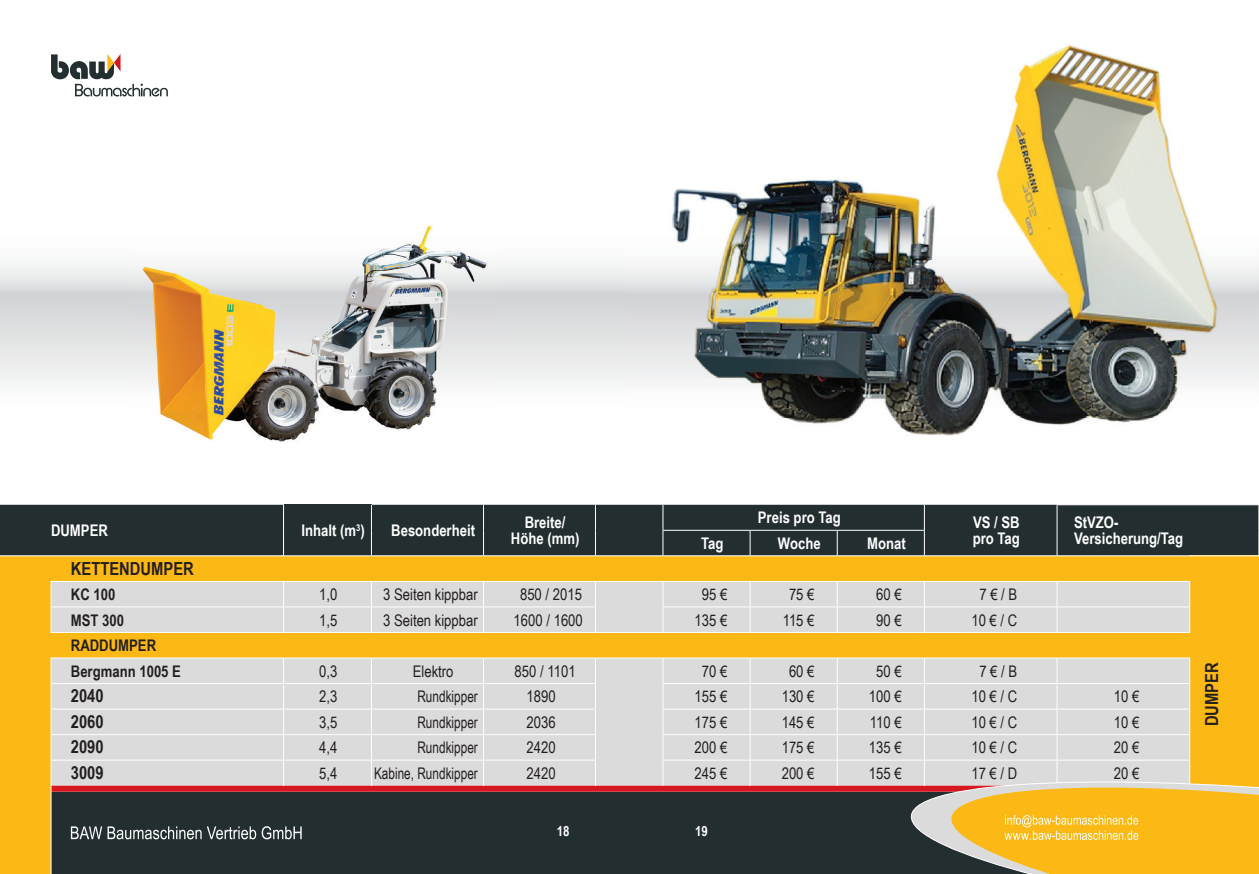
<style>
.page{position:relative;width:1259px;height:874px;background:#fff}
.page>*{position:absolute;margin:0;border:0;box-sizing:border-box;transform-origin:0 0}
.t1{font:700 18px "Arial Narrow";color:#231f20}
.t2{font:16px "Arial Narrow";color:#231f20}
.t3{font:700 16px/16px "Arial Narrow";color:#fff}
.t4{font:16px "Arial Narrow";color:#231f20;scale:.9 1}
.t5{font:700 16px/25.6px "Arial Narrow";color:#231f20}
.t6{font:700 14px "Arial Narrow";color:#fff}
</style>
<div class="page">
<img style="left:0;top:225px;width:1259px;height:192px">
<img style="left:626px;top:45px;width:628px;height:391px">
<img style="left:166px;top:417px;width:263px;height:25px">
<div style="left:0;top:504px;width:1258px;height:51px;background:#232e30"></div>
<div style="left:283px;top:504px;width:88px;height:51px;background:#232e30"></div>
<div style="left:0;top:556px;width:1189px;height:317px;background:#fcb814"></div>
<div style="left:1189px;top:555px;width:70px;height:318px;background:#fcb814"></div>
<svg style="left:51px;top:581px;width:1138px;height:76px;background:#e7d09b"></svg>
<svg style="left:749px;top:530px;width:1px;height:25px"></svg>
<svg style="left:836px;top:530px;width:1px;height:25px"></svg>
<hr style="left:51px;top:580px;width:232px;height:1px;background:#fff">
<hr style="left:283px;top:580px;width:88px;height:1px;background:#fff">
<hr style="left:371px;top:580px;width:112px;height:1px;background:#fff">
<hr style="left:483px;top:580px;width:112px;height:1px;background:#fff">
<hr style="left:595px;top:580px;width:68px;height:1px;background:#fff">
<hr style="left:663px;top:580px;width:87px;height:1px;background:#fff">
<hr style="left:750px;top:580px;width:87px;height:1px;background:#fff">
<hr style="left:837px;top:580px;width:87px;height:1px;background:#fff">
<hr style="left:924px;top:580px;width:133px;height:1px;background:#fff">
<hr style="left:1057px;top:580px;width:133px;height:1px;background:#fff">
<hr style="left:284px;top:606px;width:87px;height:1px;background:#fff">
<hr style="left:371px;top:606px;width:112px;height:1px;background:#fff">
<svg style="left:371px;top:581px;width:1px;height:50px"></svg>
<hr style="left:483px;top:606px;width:113px;height:1px;background:#fff">
<svg style="left:483px;top:581px;width:1px;height:50px"></svg>
<hr style="left:662px;top:606px;width:88px;height:1px;background:#fff">
<hr style="left:750px;top:606px;width:87px;height:1px;background:#fff">
<svg style="left:749px;top:581px;width:1px;height:50px"></svg>
<hr style="left:837px;top:606px;width:87px;height:1px;background:#fff">
<svg style="left:836px;top:581px;width:1px;height:50px"></svg>
<hr style="left:924px;top:606px;width:133px;height:1px;background:#fff">
<hr style="left:1057px;top:606px;width:133px;height:1px;background:#fff">
<hr style="left:52px;top:606px;width:232px;height:1px;background:#fff">
<svg style="left:483px;top:504px;width:1px;height:51px"></svg>
<svg style="left:371px;top:504px;width:1px;height:51px"></svg>
<hr style="left:662px;top:529px;width:88px;height:1px;background:#fff">
<hr style="left:750px;top:529px;width:87px;height:1px;background:#fff">
<hr style="left:837px;top:529px;width:87px;height:1px;background:#fff">
<svg style="left:924px;top:504px;width:1px;height:51px"></svg>
<svg style="left:283px;top:504px;width:1px;height:51px"></svg>
<svg style="left:924px;top:581px;width:1px;height:50px"></svg>
<svg style="left:595px;top:581px;width:1px;height:50px"></svg>
<svg style="left:595px;top:504px;width:1px;height:51px"></svg>
<svg style="left:662px;top:504px;width:1px;height:51px"></svg>
<svg style="left:283px;top:581px;width:1px;height:50px"></svg>
<svg style="left:51px;top:581px;width:1px;height:50px"></svg>
<svg style="left:662px;top:581px;width:1px;height:50px"></svg>
<svg style="left:1056px;top:581px;width:1px;height:50px"></svg>
<svg style="left:1189px;top:581px;width:1px;height:50px"></svg>
<hr style="left:51px;top:657px;width:233px;height:1px;background:#fff">
<hr style="left:284px;top:657px;width:87px;height:1px;background:#fff">
<hr style="left:371px;top:657px;width:112px;height:1px;background:#fff">
<hr style="left:483px;top:657px;width:112px;height:1px;background:#fff">
<hr style="left:595px;top:657px;width:68px;height:1px;background:#fff">
<hr style="left:663px;top:657px;width:87px;height:1px;background:#fff">
<hr style="left:750px;top:657px;width:87px;height:1px;background:#fff">
<hr style="left:837px;top:657px;width:87px;height:1px;background:#fff">
<hr style="left:924px;top:657px;width:133px;height:1px;background:#fff">
<hr style="left:1057px;top:657px;width:133px;height:1px;background:#fff">
<hr style="left:51px;top:631px;width:232px;height:1px;background:#fff">
<hr style="left:283px;top:631px;width:88px;height:1px;background:#fff">
<hr style="left:371px;top:631px;width:112px;height:1px;background:#fff">
<hr style="left:483px;top:631px;width:112px;height:1px;background:#fff">
<hr style="left:595px;top:631px;width:68px;height:1px;background:#fff">
<hr style="left:663px;top:631px;width:87px;height:1px;background:#fff">
<hr style="left:750px;top:631px;width:87px;height:1px;background:#fff">
<hr style="left:837px;top:631px;width:87px;height:1px;background:#fff">
<hr style="left:924px;top:631px;width:133px;height:1px;background:#fff">
<hr style="left:1057px;top:631px;width:133px;height:1px;background:#fff">
<hr style="left:1056px;top:504px;width:133px;height:1px;background:#fff">
<hr style="left:1189px;top:504px;width:70px;height:1px;background:#fff">
<svg style="left:1056px;top:505px;width:1px;height:50px"></svg>
<svg style="left:1258px;top:505px;width:1px;height:50px"></svg>
<hr style="left:1189px;top:555px;width:70px;height:1px;background:#fff">
<svg style="left:51px;top:54px;width:117px;height:42px"></svg>
<svg style="left:51px;top:658px;width:1208px;height:215px;background:#aea492"></svg>
<p class="t3" style="left:51px;top:521px;width:58px">DUMPER</p>
<p class="t3" style="left:301px;top:521px;width:65px">Inhalt (m<sup>3</sup>)</p>
<p class="t3" style="left:391px;top:521px;width:85px">Besonderheit</p>
<p class="t3" style="left:511px;top:513px;width:70px;text-align:center">Breite/<br>Höhe (mm)</p>
<p class="t3" style="left:758px;top:508px;width:84px">Preis pro Tag</p>
<p class="t3" style="left:972px;top:513px;width:49px">VS / SB pro Tag</p>
<p class="t3" style="left:1074px;top:513px;width:111px">StVZO-<br>Versicherung/Tag</p>
<p class="t3" style="left:701px;top:534px;width:24px">Tag</p>
<p class="t3" style="left:778px;top:534px;width:44px">Woche</p>
<p class="t3" style="left:867px;top:534px;width:40px">Monat</p>
<p class="t1" style="left:71px;top:554px;width:124px">KETTENDUMPER</p>
<p class="t5" style="left:71px;top:580px;width:46px">KC 100</p>
<p class="t2" style="left:319px;top:582px;width:20px">1,0</p>
<p class="t2" style="left:383px;top:582px;width:96px">3 Seiten kippbar</p>
<p class="t2" style="left:520px;top:582px;width:64px">850 / 2015</p>
<p class="t2" style="left:702px;top:582px;width:27px">95 €</p>
<p class="t2" style="left:789px;top:582px;width:27px">75 €</p>
<p class="t2" style="left:876px;top:582px;width:27px">60 €</p>
<p class="t2" style="left:979px;top:582px;width:39px">7 € / B</p>
<p class="t5" style="left:71px;top:606px;width:55px">MST 300</p>
<p class="t2" style="left:319px;top:608px;width:20px">1,5</p>
<p class="t2" style="left:383px;top:608px;width:96px">3 Seiten kippbar</p>
<p class="t2" style="left:513px;top:608px;width:71px">1600 / 1600</p>
<p class="t2" style="left:694px;top:608px;width:34px">135 €</p>
<p class="t2" style="left:782px;top:608px;width:33px">115 €</p>
<p class="t2" style="left:876px;top:608px;width:27px">90 €</p>
<p class="t2" style="left:971px;top:608px;width:47px">10 € / C</p>
<p class="t5" style="left:71px;top:631px;width:112px">RADDUMPER<br>Bergmann 1005 E</p>
<p class="t2" style="left:319px;top:659px;width:20px">0,3</p>
<p class="t2" style="left:413px;top:659px;width:42px">Elektro</p>
<p class="t2" style="left:514px;top:659px;width:63px">850 / 1101</p>
<p class="t2" style="left:702px;top:659px;width:27px">70 €</p>
<p class="t2" style="left:789px;top:659px;width:27px">60 €</p>
<p class="t2" style="left:876px;top:659px;width:27px">50 €</p>
<p class="t2" style="left:979px;top:659px;width:39px">7 € / B</p>
<p class="t1" style="left:71px;top:682px;width:34px">2040</p>
<p class="t2" style="left:319px;top:684px;width:20px">2,3</p>
<p class="t4" style="left:417px;top:684px;width:69px">Rundkipper</p>
<p class="t2" style="left:526px;top:684px;width:31px">1890</p>
<p class="t2" style="left:694px;top:684px;width:34px">155 €</p>
<p class="t2" style="left:781px;top:684px;width:34px">130 €</p>
<p class="t2" style="left:869px;top:684px;width:34px">100 €</p>
<p class="t2" style="left:971px;top:684px;width:47px">10 € / C</p>
<p class="t2" style="left:1113px;top:684px;width:27px">10 €</p>
<p class="t1" style="left:71px;top:707px;width:34px">2060</p>
<p class="t2" style="left:319px;top:710px;width:20px">3,5</p>
<p class="t4" style="left:417px;top:710px;width:69px">Rundkipper</p>
<p class="t2" style="left:526px;top:710px;width:31px">2036</p>
<p class="t2" style="left:694px;top:710px;width:34px">175 €</p>
<p class="t2" style="left:781px;top:710px;width:34px">145 €</p>
<p class="t2" style="left:870px;top:710px;width:33px">110 €</p>
<p class="t2" style="left:971px;top:710px;width:47px">10 € / C</p>
<p class="t2" style="left:1113px;top:710px;width:27px">10 €</p>
<p class="t1" style="left:71px;top:733px;width:34px">2090</p>
<p class="t2" style="left:319px;top:735px;width:20px">4,4</p>
<p class="t4" style="left:417px;top:735px;width:69px">Rundkipper</p>
<p class="t2" style="left:526px;top:735px;width:31px">2420</p>
<p class="t2" style="left:694px;top:735px;width:34px">200 €</p>
<p class="t2" style="left:781px;top:735px;width:34px">175 €</p>
<p class="t2" style="left:869px;top:735px;width:34px">135 €</p>
<p class="t2" style="left:971px;top:735px;width:47px">10 € / C</p>
<p class="t2" style="left:1113px;top:735px;width:27px">20 €</p>
<p class="t1" style="left:71px;top:758px;width:34px">3009</p>
<p class="t2" style="left:319px;top:761px;width:20px">5,4</p>
<p class="t4" style="left:374px;top:761px;width:117px">Kabine, Rundkipper</p>
<p class="t2" style="left:526px;top:761px;width:31px">2420</p>
<p class="t2" style="left:694px;top:761px;width:34px">245 €</p>
<p class="t2" style="left:781px;top:761px;width:34px">200 €</p>
<p class="t2" style="left:869px;top:761px;width:34px">155 €</p>
<p class="t2" style="left:971px;top:761px;width:47px">17 € / D</p>
<p class="t2" style="left:1113px;top:761px;width:27px">20 €</p>
<p class="t6" style="left:557px;top:820px;width:14px">18</p>
<p class="t6" style="left:695px;top:820px;width:14px">19</p>
<p class="t1" style="left:1198px;top:726px;width:65px;rotate:-90deg">DUMPER</p>
</div>
